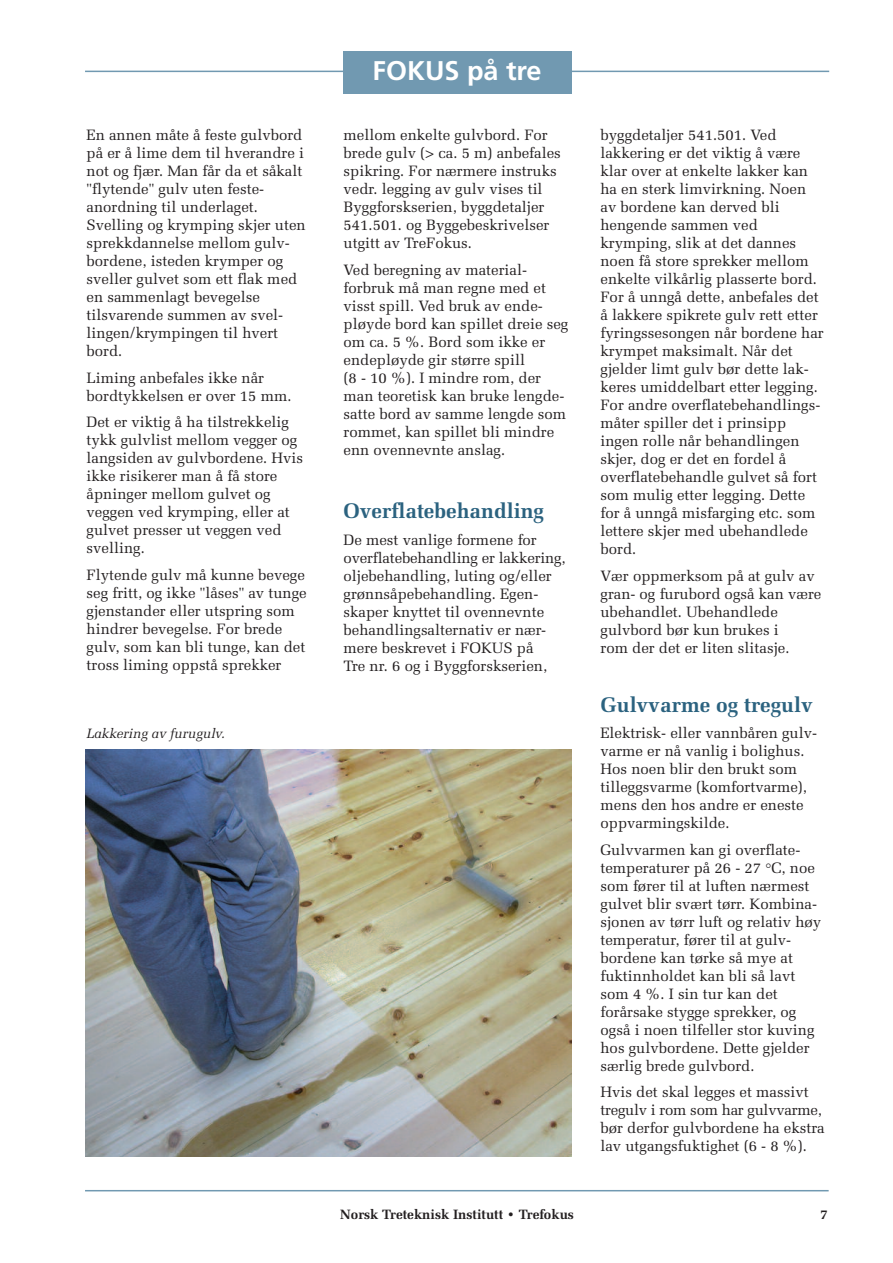
<style>
.page{position:relative;width:893px;height:1263px;background:#fff}
.page>*{position:absolute;margin:0;border:0;box-sizing:border-box;transform-origin:0 0}
.t1{font:700 27px "Frutiger";color:#fff}
.t2{font:700 21px "Melior";color:#2b627f}
.t3{font:15px/18px "Melior";color:#231f20}
.t4{font:700 13.5px "Melior";color:#231f20}
.t5{font:italic 13.5px "Melior";color:#231f20}
</style>
<div class="page">
<hr style="left:85px;top:71px;width:744px;height:1px;background:#7199b1">
<hr style="left:85px;top:1190px;width:744px;height:1px;background:#7199b1">
<div style="left:343px;top:51px;width:228px;height:43px;background:#7199b1"></div>
<img style="left:85px;top:749px;width:486px;height:408px">
<p class="t3" style="left:87px;top:126px;width:221px">En annen måte å feste gulvbord på er å lime dem til hverandre i not og fjær. Man får da et såkalt "flytende" gulv uten feste&shy;anordning til underlaget.<br>Svelling og krymping skjer uten sprekkdannelse mellom gulv&shy;bordene, isteden krymper og sveller gulvet som ett flak med en sammenlagt bevegelse tilsvarende summen av svel&shy;lingen/krympingen til hvert bord.</p>
<p class="t3" style="left:87px;top:369px;width:207px">Liming anbefales ikke når bordtykkelsen er over 15 mm.</p>
<p class="t3" style="left:87px;top:413px;width:218px">Det er viktig å ha tilstrekkelig tykk gulvlist mellom vegger og langsiden av gulvbordene. Hvis ikke risikerer man å få store åpninger mellom gulvet og veggen ved krymping, eller at gulvet presser ut veggen ved svelling.</p>
<p class="t3" style="left:87px;top:566px;width:222px">Flytende gulv må kunne bevege seg fritt, og ikke "låses" av tunge gjenstander eller utspring som hindrer bevegelse. For brede gulv, som kan bli tunge, kan det tross liming oppstå sprekker</p>
<p class="t5" style="left:87px;top:725px;width:140px">Lakkering av furugulv.</p>
<h1 class="t1" style="left:373px;top:59px;width:171px">FOKUS på tre</h1>
<p class="t3" style="left:343px;top:126px;width:219px">mellom enkelte gulvbord. For brede gulv (&gt; ca. 5 m) anbefales spikring. For nærmere instruks vedr. legging av gulv vises til<br>Byggforskserien, byggdetaljer<br>541.501. og Byggebeskrivelser utgitt av TreFokus.</p>
<p class="t3" style="left:343px;top:261px;width:226px">Ved beregning av material&shy;forbruk må man regne med et visst spill. Ved bruk av ende&shy;pløyde bord kan spillet dreie seg om ca. 5 %. Bord som ikke er endepløyde gir større spill<br>(8 - 10 %). I mindre rom, der man teoretisk kan bruke lengde&shy;satte bord av samme lengde som rommet, kan spillet bli mindre enn ovennevnte anslag.</p>
<h2 class="t2" style="left:343px;top:498px;width:202px">Overflatebehandling</h2>
<p class="t3" style="left:343px;top:530px;width:224px">De mest vanlige formene for overflatebehandling er lakkering, oljebehandling, luting og/eller grønnsåpebehandling. Egen&shy;skaper knyttet til ovennevnte behandlingsalternativ er nær&shy;mere beskrevet i FOKUS på<br>Tre nr. 6 og i Byggforskserien,</p>
<p class="t3" style="left:600px;top:126px;width:225px">byggdetaljer 541.501. Ved lakkering er det viktig å være klar over at enkelte lakker kan ha en sterk limvirkning. Noen av bordene kan derved bli hengende sammen ved krymping, slik at det dannes noen få store sprekker mellom enkelte vilkårlig plasserte bord.<br>For å unngå dette, anbefales det å lakkere spikrete gulv rett etter fyringssesongen når bordene har krympet maksimalt. Når det gjelder limt gulv bør dette lak&shy;keres umiddelbart etter legging.<br>For andre overflatebehandlings&shy;måter spiller det i prinsipp ingen rolle når behandlingen skjer, dog er det en fordel å overflatebehandle gulvet så fort som mulig etter legging. Dette for å unngå misfarging etc. som lettere skjer med ubehandlede bord.</p>
<p class="t3" style="left:600px;top:567px;width:222px">Vær oppmerksom på at gulv av gran- og furubord også kan være ubehandlet. Ubehandlede gulvbord bør kun brukes i<br>rom der det er liten slitasje.</p>
<h2 class="t2" style="left:600px;top:692px;width:214px">Gulvvarme og tregulv</h2>
<p class="t3" style="left:600px;top:724px;width:218px">Elektrisk- eller vannbåren gulv&shy;varme er nå vanlig i bolighus.<br>Hos noen blir den brukt som tilleggsvarme (komfortvarme), mens den hos andre er eneste oppvarmingskilde.</p>
<p class="t3" style="left:600px;top:841px;width:222px">Gulvvarmen kan gi overflate&shy;temperaturer på 26 - 27 °C, noe som fører til at luften nærmest gulvet blir svært tørr. Kombina&shy;sjonen av tørr luft og relativ høy temperatur, fører til at gulv&shy;bordene kan tørke så mye at fuktinnholdet kan bli så lavt som 4 %. I sin tur kan det forårsake stygge sprekker, og også i noen tilfeller stor kuving hos gulvbordene. Dette gjelder særlig brede gulvbord.</p>
<p class="t3" style="left:600px;top:1083px;width:226px">Hvis det skal legges et massivt tregulv i rom som har gulvvarme, bør derfor gulvbordene ha ekstra lav utgangsfuktighet (6 - 8 %).</p>
<p class="t4" style="left:340px;top:1207px;width:235px">Norsk Treteknisk Institutt • Trefokus</p>
<p class="t4" style="left:820px;top:1207px;width:9px">7</p>
</div>
